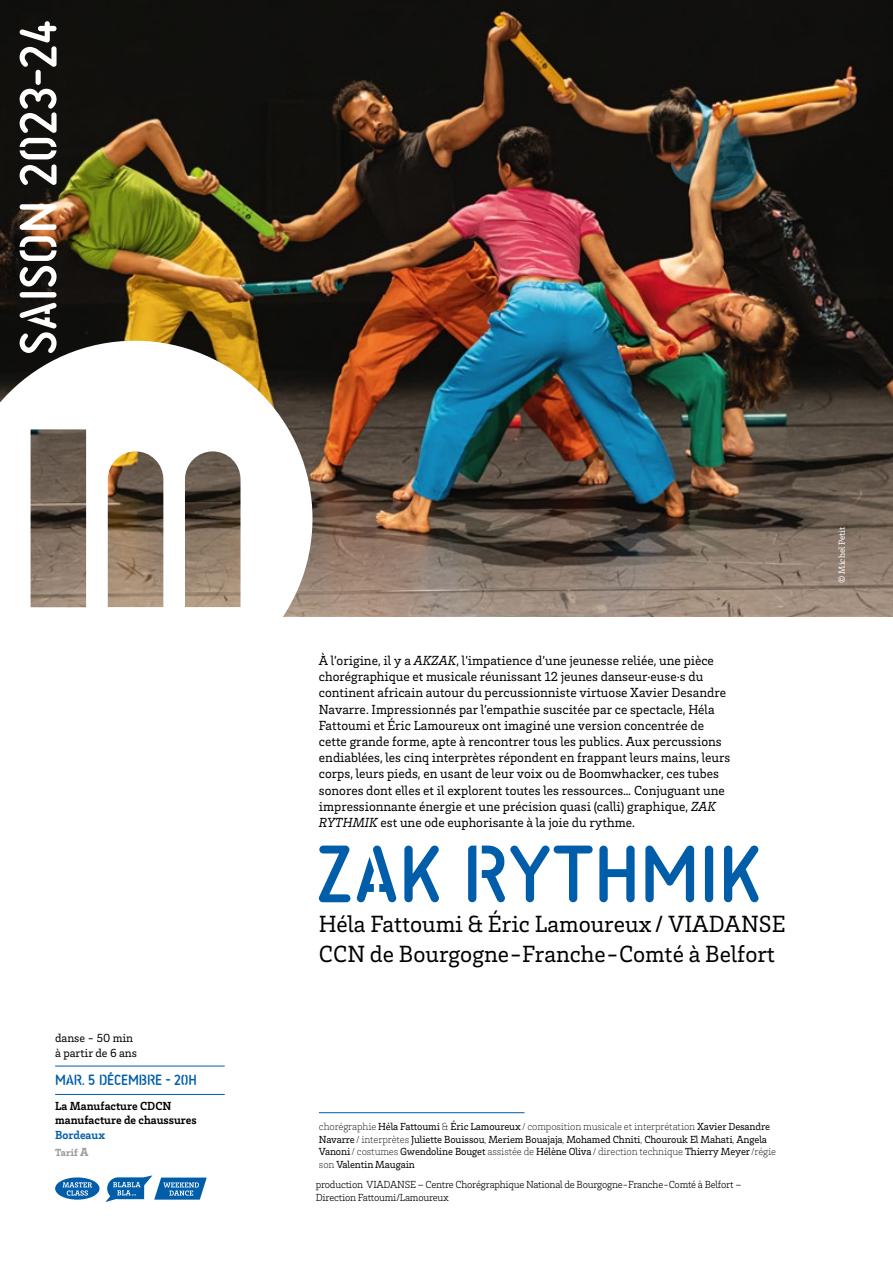
<style>
.page{position:relative;width:893px;height:1263px;background:#fff}
.page>*{position:absolute;margin:0;border:0;box-sizing:border-box;transform-origin:0 0}
.t1{font:90px "Stencil Allround";color:#005da9}
.t2{font:58.65px "Stencil Allround";color:#fff}
.t3{font:24px/30px "Brix Slab";color:#000}
.t4{font:16.5px "Stencil Allround";letter-spacing:-.01em;color:#005da9}
.t5{font:13.5px/16.2px "Brix Slab";color:#000}
.t6{font:700 12px/14.4px "Brix Slab";color:#000}
.t7{font:12px/14.4px "Brix Slab";color:#000}
.t8{font:700 12px "Brix Slab";color:#005da9}
.t9{font:10.5px/12.6px "Brix Slab";letter-spacing:-.01em;color:#000}
.t10{font:300 10.5px/12.6px "Brix Slab";letter-spacing:-.02em;color:#000}
.t11{font:900 10.5px "Brix Slab";color:#9d9d9c}
.t12{font:9px "Brix Slab";color:#fff}
.s1{font-size:12px}
.s2{font-style:italic}
.s3{font-weight:200}
</style>
<div class="page">
<hr style="left:55px;top:1094px;width:170px;height:1px;background:#005da9">
<hr style="left:55px;top:1066px;width:170px;height:1px;background:#005da9">
<hr style="left:319px;top:1112px;width:205px;height:1px;background:#005da9">
<svg style="left:55px;top:1177px;width:45px;height:22px"></svg>
<svg style="left:63px;top:1182px;width:29px;height:13px"></svg>
<svg style="left:105px;top:1175px;width:102px;height:27px"></svg>
<img style="left:0;top:0;width:893px;height:617px">
<svg style="left:0;top:341px;width:312px;height:276px"></svg>
<h2 class="t2" style="left:9px;top:355px;width:336px;rotate:-90deg">SAISON 2023-24</h2>
<p class="t7" style="left:55px;top:1031px;width:83px">danse - 50 min à partir de 6 ans</p>
<p class="t4" style="left:55px;top:1072px;width:143px">MAR. 5 DÉCEMBRE - 20H</p>
<p class="t6" style="left:55px;top:1098px;width:143px">La Manufacture CDCN manufacture de chaussures</p>
<p class="t8" style="left:55px;top:1127px;width:51px">Bordeaux</p>
<p class="t11" style="left:55px;top:1146px;width:35px">Tarif <span class="s1">A</span></p>
<p class="t5" style="left:319px;top:652px;width:413px">À l’origine, il y a <span class="s2">AKZAK</span>, l’impatience d’une jeunesse reliée, une pièce chorégraphique et musicale réunissant 12 jeunes danseur·euse·s du continent africain autour du percussionniste virtuose Xavier Desandre Navarre. Impressionnés par l’empathie suscitée par ce spectacle, Héla Fattoumi et Éric Lamoureux ont imaginé une version concentrée de cette grande forme, apte à rencontrer tous les publics. Aux percussions endiablées, les cinq interprètes répondent en frappant leurs mains, leurs corps, leurs pieds, en usant de leur voix ou de Boomwhacker, ces tubes sonores dont elles et il explorent toutes les ressources… Conjuguant une impressionnante énergie et une précision quasi (calli) graphique, <span class="s2">ZAK RYTHMIK</span> est une ode euphorisante à la joie du rythme.</p>
<h1 class="t1" style="left:316px;top:829px;width:447px">ZAK RYTHMIK</h1>
<h3 class="t3" style="left:319px;top:908px;width:468px">Héla Fattoumi &amp; Éric Lamoureux/ VIADANSE<br>CCN de Bourgogne-Franche-Comté à Belfort</h3>
<p class="t12" style="left:836px;top:583px;width:58px;rotate:-90deg">© Michel Petit</p>
<p class="t9" style="left:319px;top:1120px;width:459px"><span class="s3">chorégraphie</span> Héla Fattoumi <span class="s3">&amp;</span> Éric Lamoureux<span class="s3">/ composition musicale et interprétation</span> Xavier Desandre Navarre<span class="s3">/ interprètes</span> Juliette Bouissou<span class="s3">,</span> Meriem Bouajaja<span class="s3">,</span> Mohamed Chniti<span class="s3">,</span> Chourouk El Mahati<span class="s3">,</span> Angela Vanoni<span class="s3">/ costumes</span> Gwendoline Bouget <span class="s3">assistée de</span> Hélène Oliva<span class="s3">/ direction technique</span> Thierry Meyer<span class="s3">/régie son</span> Valentin Maugain</p>
<p class="t10" style="left:316px;top:1178px;width:427px">production VIADANSE – Centre Chorégraphique National de Bourgogne-Franche-Comté à Belfort –<br>Direction Fattoumi/Lamoureux</p>
</div>
